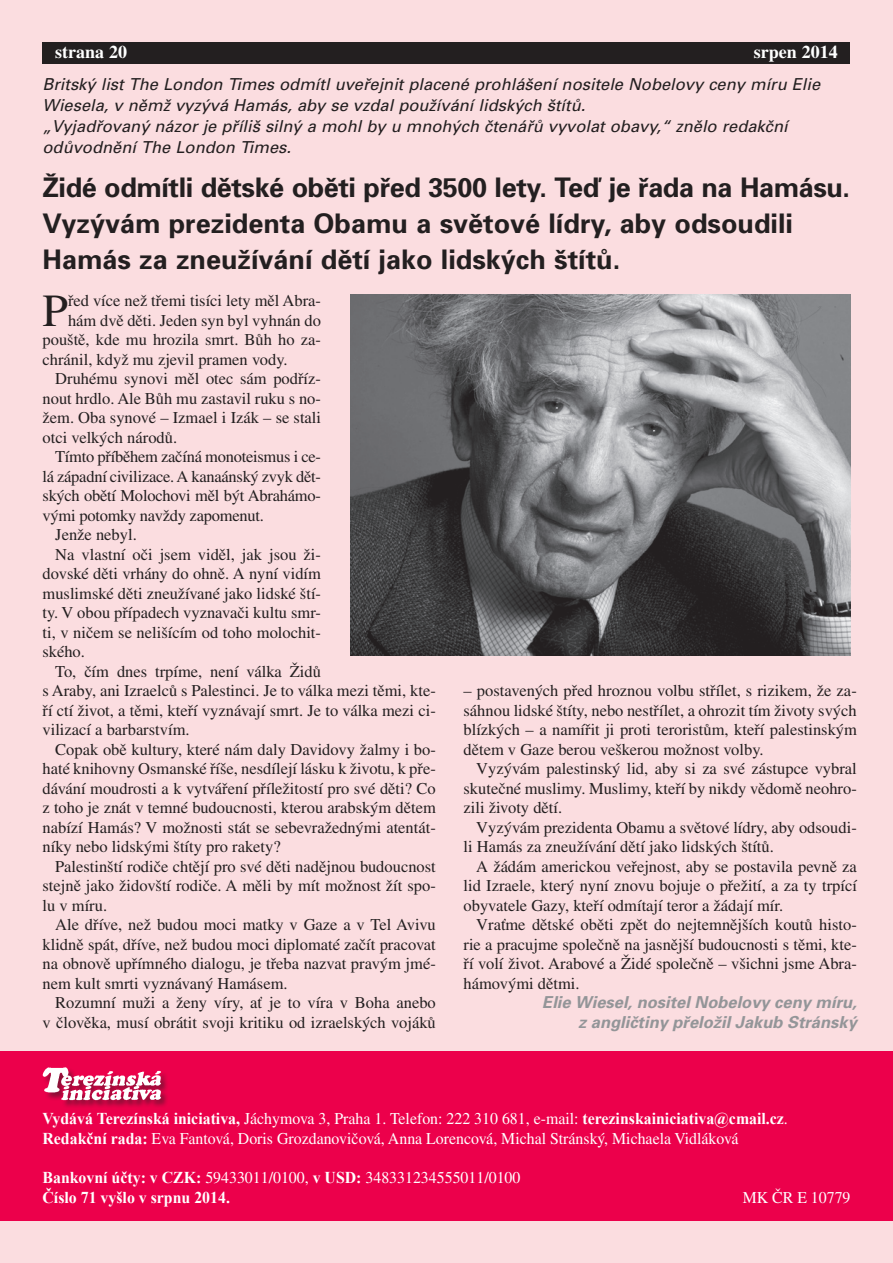
<style>
.page{position:relative;width:893px;height:1263px;background:#fbdde0}
.page>*{position:absolute;margin:0;border:0;box-sizing:border-box;transform-origin:0 0}
.Normální{font:45.9px "Times LT Std";color:#231f20}
.Titul_malů{font:700 27px/36px "Univers CE";color:#231f20}
.norm_ln{font:700 18px "Times LT Std";color:#fff}
.Normální__web{font:16.5px/19.5px "Times LT Std";color:#231f20;text-align:justify}
.Titul_malů-2{font:italic 16.5px/21px "Univers CE";color:#231f20}
.vydává{font:16.5px "Times LT Std";color:#fff;scale:.96 1}
.Normální-2{font:16.5px "Times LT Std";color:#231f20}
.vydává-2{font:700 16.5px "Times New Roman";color:#fff;scale:.96 1}
.Seznam_s_odrážkami{font:italic 700 16.5px "Univers CE";color:#939598}
.s1{font-family:"Univers CE";font-style:italic}
.s2{font-family:"Times LT Std";font-weight:400}
.s3{font-family:"Times New Roman";font-weight:700}
</style>
<div class="page">
<div style="left:0;top:1051px;width:893px;height:170px;background:#ec004b"></div>
<div style="left:43px;top:1067px;width:126px;height:41px;background:#231f20;opacity:.5"></div>
<img style="left:42px;top:1067px;width:123px;height:35px">
<div style="left:43px;top:43px;width:807px;height:21px;background:#231f20"></div>
<img style="left:351px;top:294px;width:499px;height:362px">
<p class="norm_ln" style="left:55px;top:41px;width:73px">strana 20</p>
<p class="norm_ln" style="left:754px;top:41px;width:85px">srpen 2014</p>
<p class="norm_ln" style="left:53px;top:47px;width:81px">strana <span class="s1">20</span></p>
<p class="norm_ln" style="left:732px;top:46px;width:107px">prosinec 2013</p>
<p class="Titul_malů-2" style="left:43px;top:74px;width:779px">Britský list The London Times odmítl uveřejnit placené prohlášení nositele Nobelovy ceny míru Elie<br>Wiesela, v němž vyzývá Hamás, aby se vzdal používání lidských štítů.</p>
<p class="Titul_malů-2" style="left:43px;top:116px;width:747px">„Vyjadřovaný názor je příliš silný a mohl by u mnohých čtenářů vyvolat obavy,“ znělo redakční odůvodnění The London Times.</p>
<p class="Titul_malů" style="left:43px;top:170px;width:809px">Židé odmítli dětské oběti před 3500 lety. Teď je řada na Hamásu.</p>
<p class="Titul_malů" style="left:43px;top:206px;width:752px">Vyzývám prezidenta Obamu a světové lídry, aby odsoudili<br>Hamás za zneužívání dětí jako lidských štítů.</p>
<p class="Normální" style="left:43px;top:285px;width:27px">P</p>
<p class="Normální-2" style="left:68px;top:291px;width:254px">řed více než třemi tisíci lety měl Abra-</p>
<p class="Normální-2" style="left:68px;top:311px;width:254px">hám dvě děti. Jeden syn byl vyhnán do</p>
<p class="Normální-2" style="left:43px;top:330px;width:280px">pouště, kde mu hrozila smrt. Bůh ho za-</p>
<p class="Normální-2" style="left:43px;top:350px;width:247px">chránil, když mu zjevil pramen vody.</p>
<p class="Normální__web" style="left:43px;top:369px;width:280px;text-indent:13px">Druhému synovi měl otec sám podříz&shy;nout hrdlo. Ale Bůh mu zastavil ruku s no&shy;žem. Oba synové – Izmael i Izák – se stali otci velkých národů.</p>
<p class="Normální__web" style="left:43px;top:447px;width:280px;text-indent:13px">Tímto příběhem začíná monoteismus i ce&shy;lá západní civilizace. A kanaánský zvyk dět&shy;ských obětí Molochovi měl být Abrahámo&shy;vými potomky navždy zapomenut.</p>
<p class="Normální__web" style="left:55px;top:525px;width:83px">Jenže nebyl.</p>
<p class="Normální__web" style="left:43px;top:544px;width:280px;text-indent:13px">Na vlastní oči jsem viděl, jak jsou ži&shy;dovské děti vrhány do ohně. A nyní vidím muslimské děti zneužívané jako lidské ští&shy;ty. V obou případech vyznavači kultu smr&shy;ti, v ničem se nelišícím od toho molochit&shy;ského.</p>
<p class="Normální__web" style="left:43px;top:661px;width:395px;text-align:left;text-indent:13px">To, čím dnes trpíme, není válka Židů<br>s Araby, ani Izraelců s Palestinci. Je to válka mezi těmi, kte&shy;ří ctí život, a těmi, kteří vyznávají smrt. Je to válka mezi ci&shy;vilizací a barbarstvím.</p>
<p class="Normální__web" style="left:43px;top:739px;width:395px;text-indent:13px">Copak obě kultury, které nám daly Davidovy žalmy i bo&shy;haté knihovny Osmanské říše, nesdílejí lásku k životu, k pře&shy;dávání moudrosti a k vytváření příležitostí pro své děti? Co z toho je znát v temné budoucnosti, kterou arabským dětem nabízí Hamás? V možnosti stát se sebevražednými atentát&shy;níky nebo lidskými štíty pro rakety?</p>
<p class="Normální__web" style="left:43px;top:856px;width:395px;text-indent:13px">Palestinští rodiče chtějí pro své děti nadějnou budoucnost stejně jako židovští rodiče. A měli by mít možnost žít spo&shy;lu v míru.</p>
<p class="Normální__web" style="left:43px;top:915px;width:395px;text-indent:13px">Ale dříve, než budou moci matky v Gaze a v Tel Avivu klidně spát, dříve, než budou moci diplomaté začít pracovat na obnově upřímného dialogu, je třeba nazvat pravým jmé&shy;nem kult smrti vyznávaný Hamásem.</p>
<p class="Normální__web" style="left:43px;top:993px;width:395px;text-align:right">Rozumní muži a ženy víry, ať je to víra v Boha anebo<br>v člověka, musí obrátit svoji kritiku od izraelských vojáků</p>
<p class="Normální__web" style="left:463px;top:681px;width:395px">– postavených před hroznou volbu střílet, s rizikem, že za&shy;sáhnou lidské štíty, nebo nestřílet, a ohrozit tím životy svých blízkých – a namířit ji proti teroristům, kteří palestinským dětem v Gaze berou veškerou možnost volby.</p>
<p class="Normální__web" style="left:463px;top:759px;width:395px;text-indent:13px">Vyzývám palestinský lid, aby si za své zástupce vybral skutečné muslimy. Muslimy, kteří by nikdy vědomě neohro&shy;zili životy dětí.</p>
<p class="Normální__web" style="left:463px;top:817px;width:395px;text-indent:13px">Vyzývám prezidenta Obamu a světové lídry, aby odsoudi&shy;li Hamás za zneužívání dětí jako lidských štítů.</p>
<p class="Normální__web" style="left:463px;top:856px;width:395px;text-indent:13px">A žádám americkou veřejnost, aby se postavila pevně za lid Izraele, který nyní znovu bojuje o přežití, a za ty trpící obyvatele Gazy, kteří odmítají teror a žádají mír.</p>
<p class="Normální__web" style="left:463px;top:915px;width:395px;text-indent:13px">Vraťme dětské oběti zpět do nejtemnějších koutů histo&shy;rie a pracujme společně na jasnější budoucnosti s těmi, kte&shy;ří volí život. Arabové a Židé společně – všichni jsme Abra&shy;hámovými dětmi.</p>
<p class="Seznam_s_odrážkami" style="left:542px;top:993px;width:316px">Elie Wiesel, nositel Nobelovy ceny míru,</p>
<p class="Seznam_s_odrážkami" style="left:578px;top:1013px;width:280px">z angličtiny přeložil Jakub Stránský</p>
<p class="vydává-2" style="left:43px;top:1107px;width:778px">Vydává Terezínská iniciativa, <span class="s2">Jáchymova 3, Praha 1. Telefon: 222 310 681, e-mail:</span> terezinskainiciativa@cmail.cz<span class="s2">.</span></p>
<p class="vydává" style="left:43px;top:1129px;width:726px"><span class="s3">Redakční rada:</span> Eva Fantová, Doris Grozdanovičová, Anna Lorencová, Michal Stránský, Michaela Vidláková</p>
<p class="vydává" style="left:43px;top:1168px;width:499px"><span class="s3">Bankovní účty: v CZK:</span> 59433011/0100, <span class="s3">v USD:</span> 348331234555011/0100</p>
<p class="vydává-2" style="left:43px;top:1186px;width:197px">Číslo 71 vyšlo v srpnu 2014.</p>
<p class="vydává" style="left:743px;top:1188px;width:114px">MK ČR E 10779</p>
</div>
